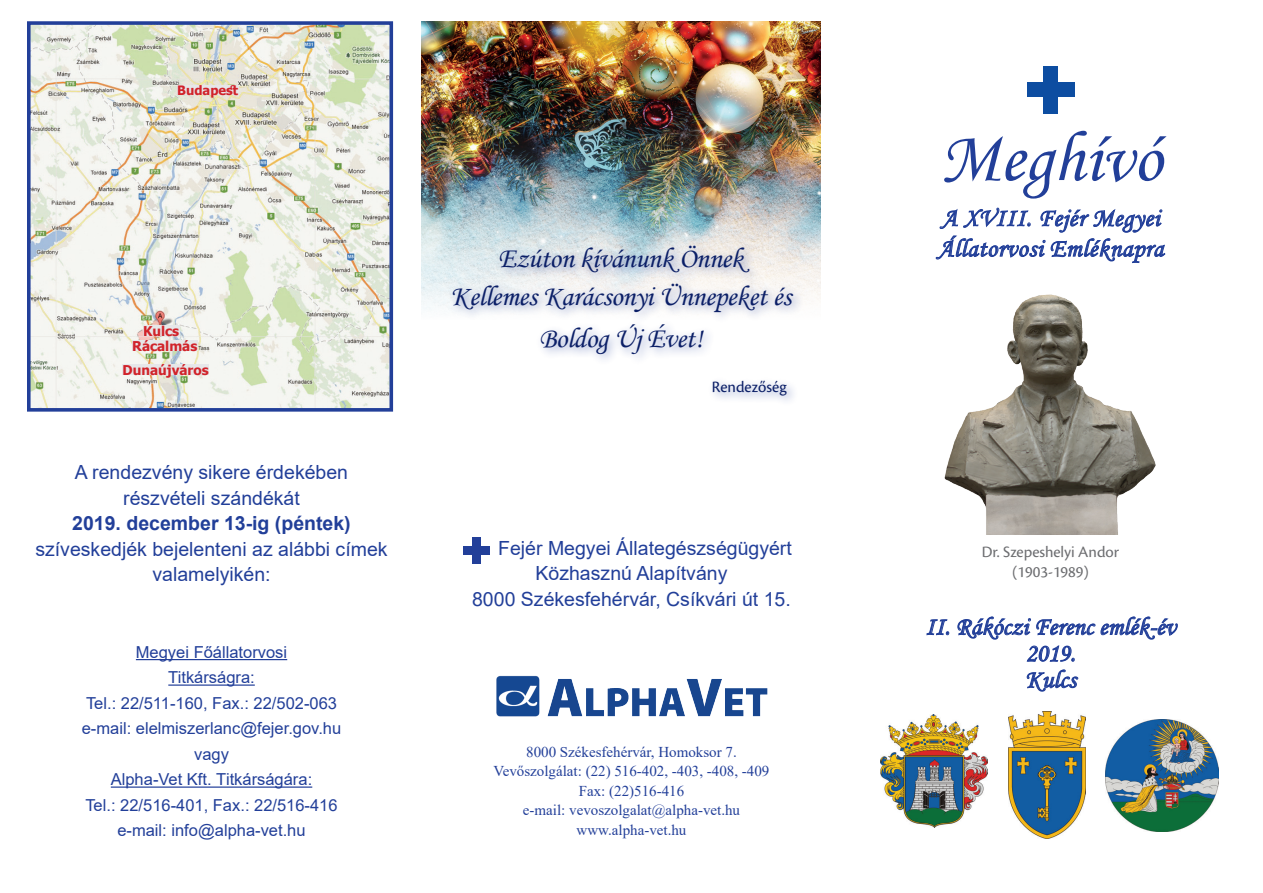
<style>
.page{position:relative;width:1263px;height:893px;background:#fff}
.page>*{position:absolute;margin:0;border:0;box-sizing:border-box;transform-origin:0 0}
.t1{font:71.55px "Monotype Corsiva";color:#223f99}
.t2{font:28.5px/37.5px "Monotype Corsiva";letter-spacing:-.01em;color:#0b1f67;text-align:center}
.t3{font:25.5px/30.6px "Monotype Corsiva";letter-spacing:.02em;color:#223f99}
.t4{font:25.2px/26.4px "Monotype Corsiva";color:#223f99;text-align:center}
.t5{font:19.5px/25.5px "Arial";color:#223f99;text-align:center}
.t6{font:700 19.5px "Arial";color:#223f99}
.t7{font:16.5px/25.5px "Arial";color:#223f99;text-align:center}
.t8{font:16.5px/19.8px "Cronos Pro";color:#6c6d70;text-align:center}
.t9{font:16.5px "Cronos Pro";color:#0b1f67}
.t10{font:15px/19.5px "Times New Roman";color:#223f99;text-align:center}
.t11{font:700 13.5px "Tahoma";color:#d1232a}
.t12{font:700 12.9px "Tahoma";color:#d1232a}
</style>
<div class="page">
<svg style="left:926px;top:619px;width:23px;height:16px"></svg>
<svg style="left:957px;top:616px;width:221px;height:46px"></svg>
<svg style="left:1027px;top:669px;width:51px;height:23px"></svg>
<hr style="left:136px;top:659px;width:151px;height:1px;background:#223f99">
<hr style="left:168px;top:684px;width:87px;height:2px;background:#223f99">
<hr style="left:111px;top:786px;width:201px;height:2px;background:#223f99">
<img style="left:32px;top:26px;width:356px;height:381px">
<div style="left:27px;top:21px;width:366px;height:391px;border:4px solid #223f99"></div>
<div style="left:143px;top:326px;width:36px;height:10px;background:#e6e7e9"></div>
<div style="left:123px;top:365px;width:86px;height:10px;background:#e6e7e9"></div>
<div style="left:132px;top:341px;width:65px;height:10px;background:#e6e7e9"></div>
<div style="left:177px;top:85px;width:61px;height:10px;background:#e6e7e9"></div>
<img style="left:496px;top:675px;width:272px;height:42px">
<div style="left:1042px;top:66px;width:15px;height:48px;background:#0d4da1"></div>
<div style="left:1026px;top:82px;width:48px;height:15px;background:#0d4da1"></div>
<svg style="left:935px;top:207px;width:231px;height:57px"></svg>
<img style="left:944px;top:294px;width:212px;height:241px">
<div style="left:472px;top:537px;width:9px;height:27px;background:#223f99"></div>
<div style="left:463px;top:546px;width:27px;height:9px;background:#223f99"></div>
<img style="left:421px;top:21px;width:400px;height:288px">
<div style="left:447px;top:240px;width:357px;height:167px;background:#223f99;opacity:.5"></div>
<img style="left:880px;top:715px;width:107px;height:112px">
<img style="left:1009px;top:711px;width:76px;height:127px">
<img style="left:1106px;top:719px;width:112px;height:113px">
<p class="t12" style="left:177px;top:81px;width:62px">Budapest</p>
<p class="t11" style="left:143px;top:322px;width:38px">Kulcs</p>
<p class="t11" style="left:123px;top:361px;width:88px">Dunaújváros</p>
<p class="t11" style="left:132px;top:337px;width:67px">Rácalmás</p>
<p class="t5" style="left:75px;top:460px;width:275px">A rendezvény sikere érdekében részvételi szándékát</p>
<p class="t6" style="left:72px;top:510px;width:280px">2019. december 13-ig (péntek)</p>
<p class="t5" style="left:35px;top:536px;width:354px">szíveskedjék bejelenteni az alábbi címek valamelyikén:</p>
<p class="t7" style="left:82px;top:639px;width:261px">Megyei Főállatorvosi<br>Titkárságra:<br>Tel.: 22/511-160, Fax.: 22/502-063 e-mail: elelmiszerlanc@fejer.gov.hu vagy<br>Alpha-Vet Kft. Titkárságára:<br>Tel.: 22/516-401, Fax.: 22/516-416 e-mail: info@alpha-vet.hu</p>
<h2 class="t2" style="left:451px;top:240px;width:342px">Ezúton kívánunk Önnek<br>Kellemes Karácsonyi Ünnepeket és</h2>
<h2 class="t2" style="left:539px;top:319px;width:165px">Boldog Új Évet!</h2>
<p class="t9" style="left:712px;top:377px;width:76px">Rendezőség</p>
<p class="t5" style="left:498px;top:535px;width:295px">Fejér Megyei Állategészségügyért</p>
<p class="t5" style="left:535px;top:560px;width:193px">Közhasznú Alapítvány</p>
<p class="t5" style="left:472px;top:586px;width:320px">8000 Székesfehérvár, Csíkvári út 15.</p>
<p class="t10" style="left:494px;top:741px;width:277px">8000 Székesfehérvár, Homoksor 7.<br>Vevőszolgálat: (22) 516-402, -403, -408, -409<br>Fax: (22)516-416<br>e-mail: vevoszolgalat@alpha-vet.hu www.alpha-vet.hu</p>
<h1 class="t1" style="left:940px;top:115px;width:223px">Meghívó</h1>
<h3 class="t3" style="left:937px;top:203px;width:227px">A XVIII. Fejér Megyei<br>Állatorvosi Emléknapra</h3>
<p class="t8" style="left:982px;top:542px;width:139px">Dr. Szepeshelyi Andor (1903-1989)</p>
<h3 class="t4" style="left:925px;top:614px;width:252px">II. Rákóczi Ferenc emlék-év<br>2019.<br>Kulcs</h3>
</div>
